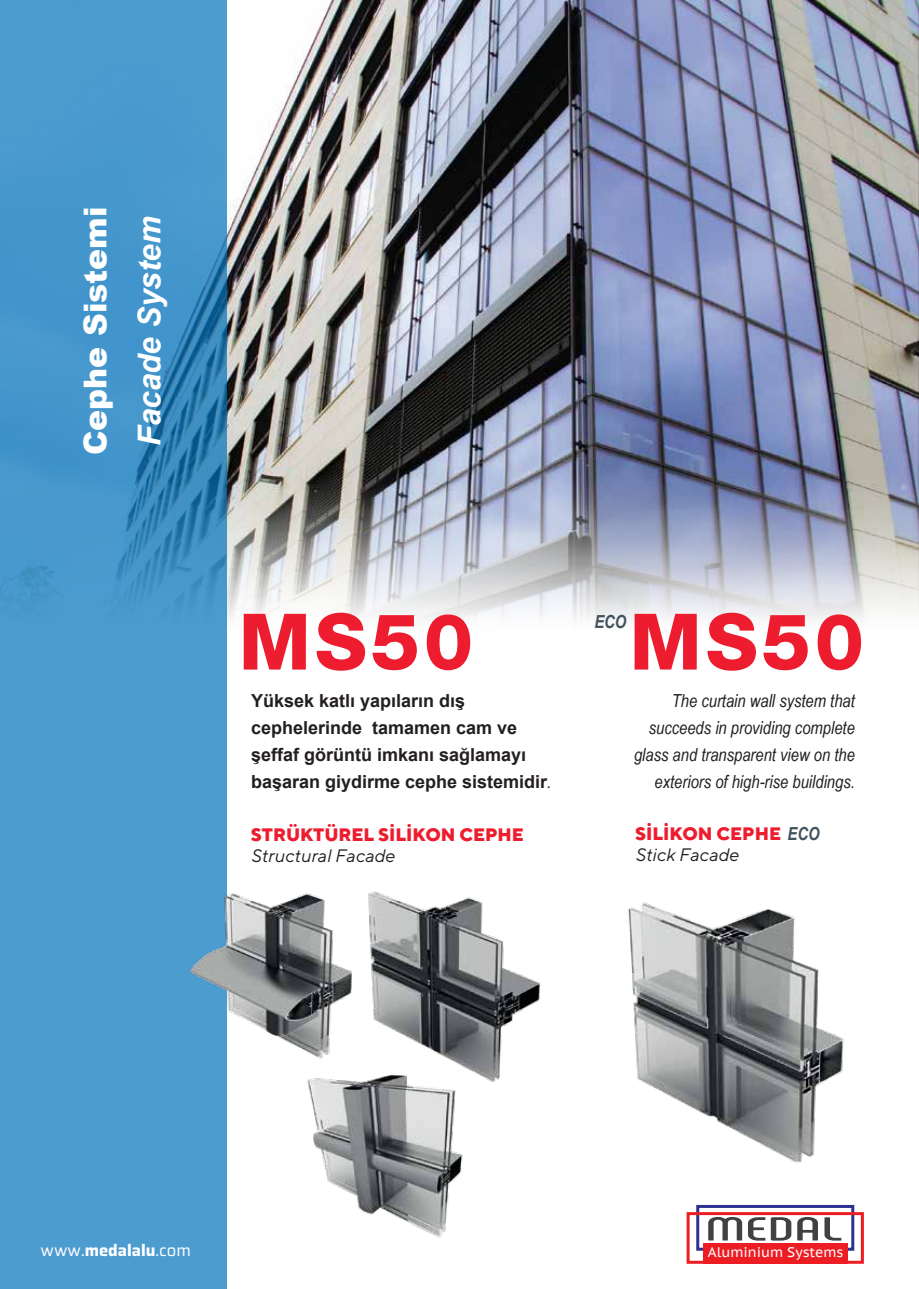
<style>
.page{position:relative;width:919px;height:1289px;background:#fff}
.page>*{position:absolute;margin:0;border:0;box-sizing:border-box;transform-origin:0 0}
.t1{font:800 78px "Helvetica Neue LT Pro";letter-spacing:.05em;color:#ed1c2e}
.t2{font:700 33.15px "Phenomena";color:#414042;scale:1.82 1}
.t3{font:900 31.5px "Arial";color:#fff}
.t4{font:italic 700 31.5px "Arial";color:#fff}
.t5{font:italic 18px/27px "Arial Narrow";color:#231f20;text-align:right}
.t6{font:700 18px/27px "Arial";color:#231f20}
.t7{font:800 18px/21.6px "TT Norms Pro";color:#ed1c2e}
.t8{font:italic 18px "TT Norms Pro";color:#231f20}
.t9{font:italic 700 18px "Arial Narrow";color:#41535d}
.t10{font:16.5px "Saira";color:#fff}
.t11{font:13.8px "PT Sans Caption";color:#fff}
.s1{font-family:"Arial Narrow";font-weight:400;font-style:italic}
.s2{font-family:"Arial Narrow";font-weight:700;font-style:italic;color:#41535d}
.s3{font-weight:400;font-style:italic;color:#231f20}
.s4{font-weight:700}
</style>
<div class="page">
<img style="left:226px;top:0;width:692px;height:633px">
<svg style="left:0;top:0;width:226px;height:1288px;background:#4897cc"></svg>
<img style="left:165px;top:860px;width:376px;height:389px">
<img style="left:628px;top:902px;width:236px;height:317px">
<div style="left:696px;top:1204px;width:158px;height:46px;border:3px solid #2e3092"></div>
<div style="left:686px;top:1212px;width:177px;height:51px;border:3px solid #ed1d24"></div>
<div style="left:703px;top:1242px;width:144px;height:21px;background:#ed1d24"></div>
<h3 class="t3" style="left:72px;top:455px;width:250px;rotate:-90deg">Cephe Sistemi</h3>
<h3 class="t4" style="left:129px;top:446px;width:231px;rotate:-90deg">Facade System</h3>
<h1 class="t1" style="left:239px;top:595px;width:236px">MS50</h1>
<h1 class="t1" style="left:629px;top:595px;width:236px">MS50</h1>
<p class="t6" style="left:251px;top:687px;width:302px">Yüksek katlı yapıların dış cephelerinde tamamen cam ve şeffaf görüntü imkanı sağlamayı başaran giydirme cephe sistemidir<span class="s1">.</span></p>
<p class="t9" style="left:594px;top:611px;width:33px">ECO</p>
<p class="t5" style="left:634px;top:687px;width:222px">The curtain wall system that succeeds in providing complete glass and transparent view on the exteriors of high-rise buildings.</p>
<p class="t7" style="left:251px;top:823px;width:274px">STRÜKTÜREL SİLİKON CEPHE</p>
<p class="t8" style="left:251px;top:844px;width:145px">Structural Facade</p>
<p class="t7" style="left:635px;top:822px;width:186px">SİLİKON CEPHE <span class="s2">ECO<br></span><span class="s3">Stick Facade</span></p>
<p class="t10" style="left:41px;top:1237px;width:152px">www.<span class="s4">medalalu</span>.com</p>
<h2 class="t2" style="left:705px;top:1208px;width:77px">MEDAL</h2>
<p class="t11" style="left:707px;top:1242px;width:137px">Aluminium Systems</p>
</div>
